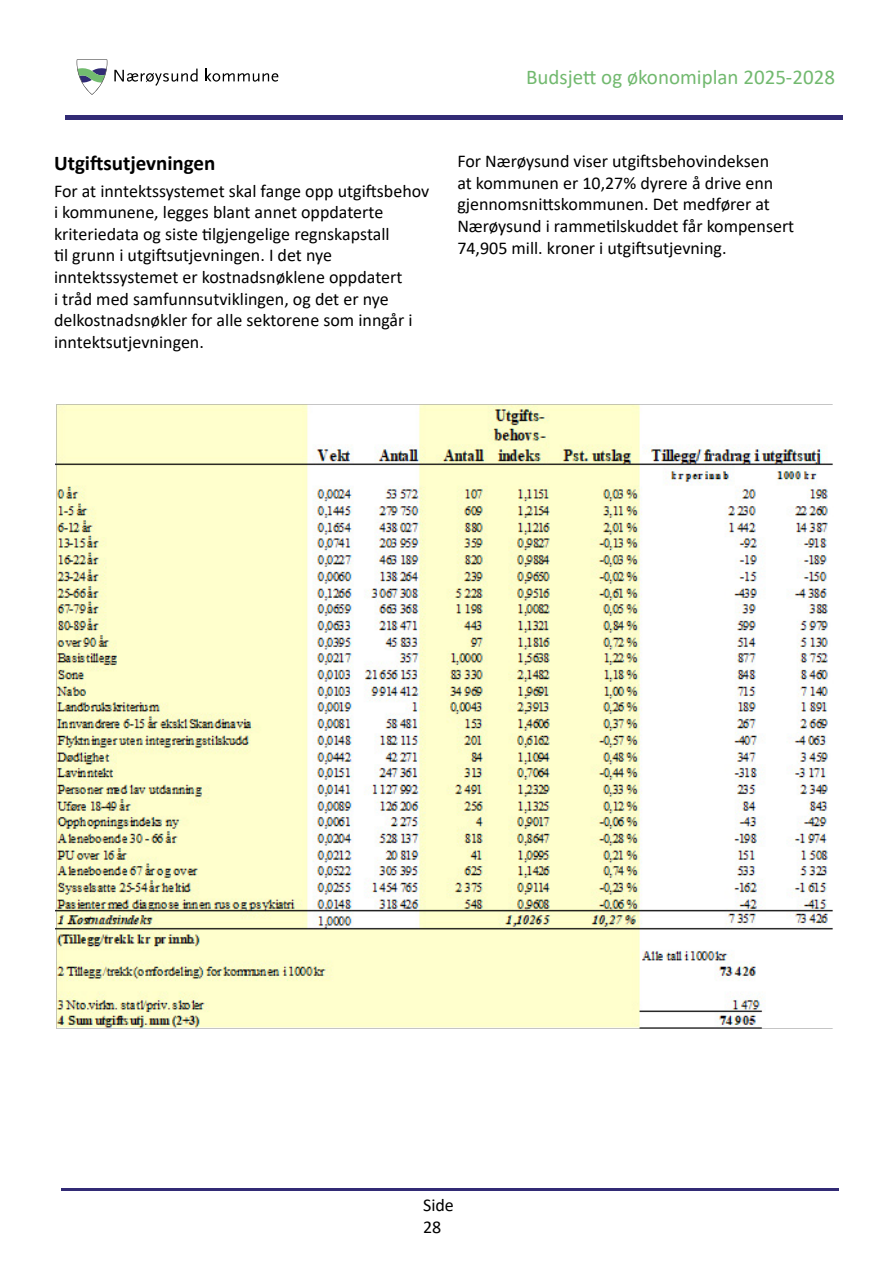
<style>
.page{position:relative;width:893px;height:1263px;background:#fff}
.page>*{position:absolute;margin:0;border:0;box-sizing:border-box;transform-origin:0 0}
.t1{font:21px "Calibri";color:#72b96f}
.t2{font:700 21px "Calibri";color:#000}
.t3{font:18px/21.6px "Calibri";color:#000}
</style>
<div class="page">
<hr style="left:65px;top:116px;width:778px;height:4px;background:#322b75">
<svg style="left:77px;top:60px;width:30px;height:35px"></svg>
<svg style="left:114px;top:69px;width:84px;height:17px"></svg>
<svg style="left:205px;top:69px;width:73px;height:13px"></svg>
<hr style="left:61px;top:1188px;width:778px;height:3px;background:#322b75">
<img style="left:56px;top:404px;width:777px;height:625px">
<p class="t2" style="left:54px;top:148px;width:163px">Utgiftsutjevningen</p>
<p class="t3" style="left:54px;top:179px;width:377px">For at inntektssystemet skal fange opp utgiftsbehov i kommunene, legges blant annet oppdaterte kriteriedata og siste tilgjengelige regnskapstall<br>til grunn i utgiftsutjevningen. I det nye inntektssystemet er kostnadsnøklene oppdatert<br>i tråd med samfunnsutviklingen, og det er nye delkostnadsnøkler for alle sektorene som inngår i inntektsutjevningen.</p>
<p class="t1" style="left:526px;top:62px;width:310px">Budsjett og økonomiplan 2025-2028</p>
<p class="t3" style="left:457px;top:150px;width:338px">For Nærøysund viser utgiftsbehovindeksen<br>at kommunen er 10,27% dyrere å drive enn gjennomsnittskommunen. Det medfører at Nærøysund i rammetilskuddet får kompensert 74,905 mill. kroner i utgiftsutjevning.</p>
<p class="t3" style="left:423px;top:1194px;width:32px">Side<br>28</p>
</div>
